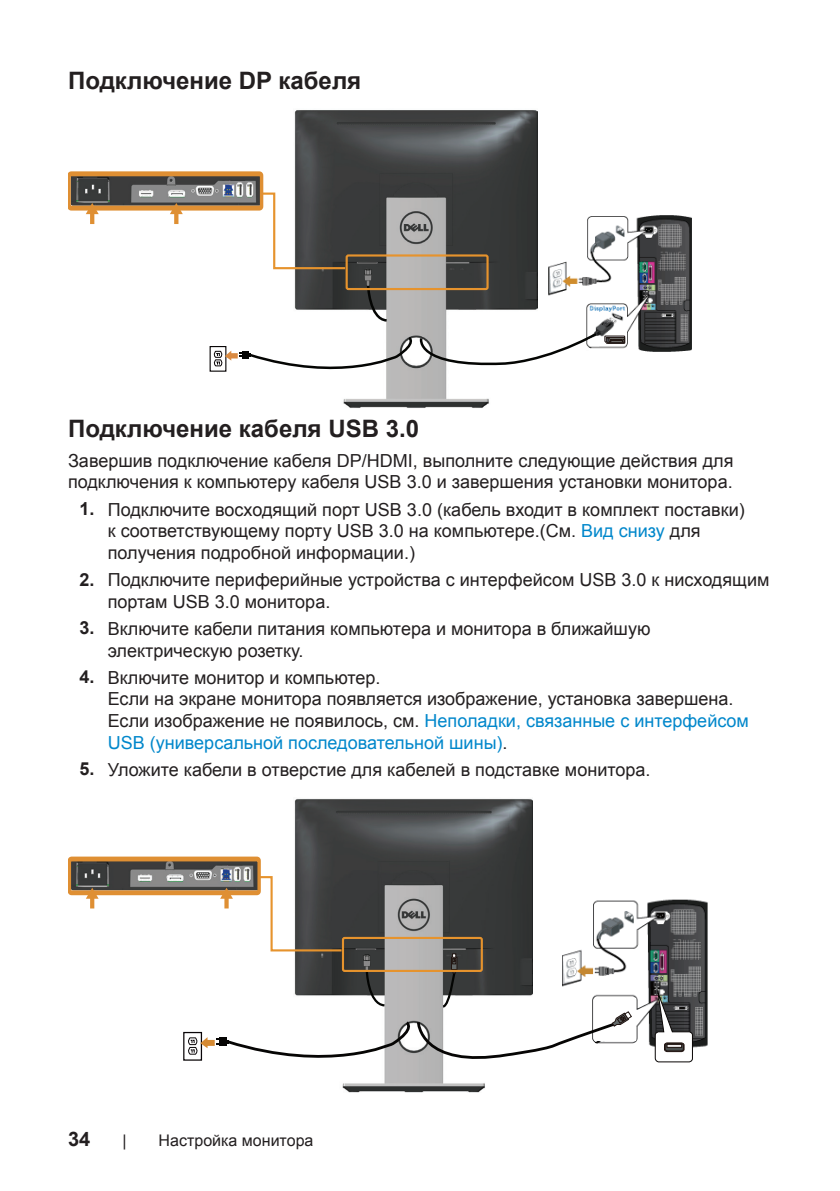
<style>
.page{position:relative;width:840px;height:1191px;background:#fff}
.page>*{position:absolute;margin:0;border:0;box-sizing:border-box;transform-origin:0 0}
.t1{font:700 24px "Arial";color:#231f20}
.t2{font:700 20px "Arial";color:#231f20}
.t3{font:18px/21.6px "Arial";color:#231f20}
.t4{font:16px "Arial";color:#231f20}
.s1{font-weight:700}
.s2{color:#0087cb}
</style>
<div class="page">
<img style="left:548px;top:215px;width:144px;height:137px">
<img style="left:294px;top:110px;width:243px;height:298px">
<svg style="left:68px;top:171px;width:279px;height:99px"></svg>
<div style="left:345px;top:254px;width:143px;height:36px;border:2px solid #e6932d;border-radius:2px"></div>
<svg style="left:364px;top:269px;width:25px;height:54px"></svg>
<svg style="left:212px;top:331px;width:413px;height:52px"></svg>
<img style="left:632px;top:899px;width:76px;height:164px">
<svg style="left:654px;top:987px;width:38px;height:75px"></svg>
<div style="left:663px;top:1042px;width:21px;height:9px;border:1px solid #201411;border-radius:3px"></div>
<svg style="left:664px;top:1043px;width:19px;height:8px"></svg>
<div style="left:664px;top:1043px;width:19px;height:8px;border:1px solid #201411;border-radius:2px"></div>
<div style="left:666px;top:1044px;width:15px;height:3px;border:1px solid #201411"></div>
<div style="left:595px;top:998px;width:40px;height:42px;background:#fff"></div>
<img style="left:294px;top:798px;width:238px;height:294px">
<svg style="left:68px;top:856px;width:564px;height:217px"></svg>
<h1 class="t1" style="left:68px;top:64px;width:294px">Подключение DP кабеля</h1>
<h1 class="t1" style="left:68px;top:413px;width:352px">Подключение кабеля USB 3.0</h1>
<p class="t3" style="left:68px;top:450px;width:666px">Завершив подключение кабеля DP/HDMI, выполните следующие действия для подключения к компьютеру кабеля USB 3.0 и завершения установки монитора.</p>
<p class="t3" style="left:108px;top:498px;width:638px;text-indent:-28px"><span class="s1">1.</span> Подключите восходящий порт USB 3.0 (кабель входит в комплект поставки) к соответствующему порту USB 3.0 на компьютере.(См. <span class="s2">Вид снизу</span> для получения подробной информации.)</p>
<p class="t3" style="left:108px;top:569px;width:662px;text-indent:-28px"><span class="s1">2.</span> Подключите периферийные устройства с интерфейсом USB 3.0 к нисходящим портам USB 3.0 монитора.</p>
<p class="t3" style="left:108px;top:618px;width:544px;text-indent:-28px"><span class="s1">3.</span> Включите кабели питания компьютера и монитора в ближайшую электрическую розетку.</p>
<p class="t3" style="left:108px;top:667px;width:642px;text-indent:-28px"><span class="s1">4.</span> Включите монитор и компьютер.<br>Если на экране монитора появляется изображение, установка завершена.<br>Если изображение не появилось, см. <span class="s2">Неполадки, связанные с интерфейсом USB (универсальной последовательной шины)</span>.</p>
<p class="t3" style="left:79px;top:759px;width:572px"><span class="s1">5.</span> Уложите кабели в отверстие для кабелей в подставке монитора.</p>
<p class="t2" style="left:68px;top:1125px;width:24px">34</p>
<p class="t4" style="left:122px;top:1129px;width:6px">|</p>
<p class="t4" style="left:158px;top:1129px;width:156px">Настройка монитора</p>
</div>
